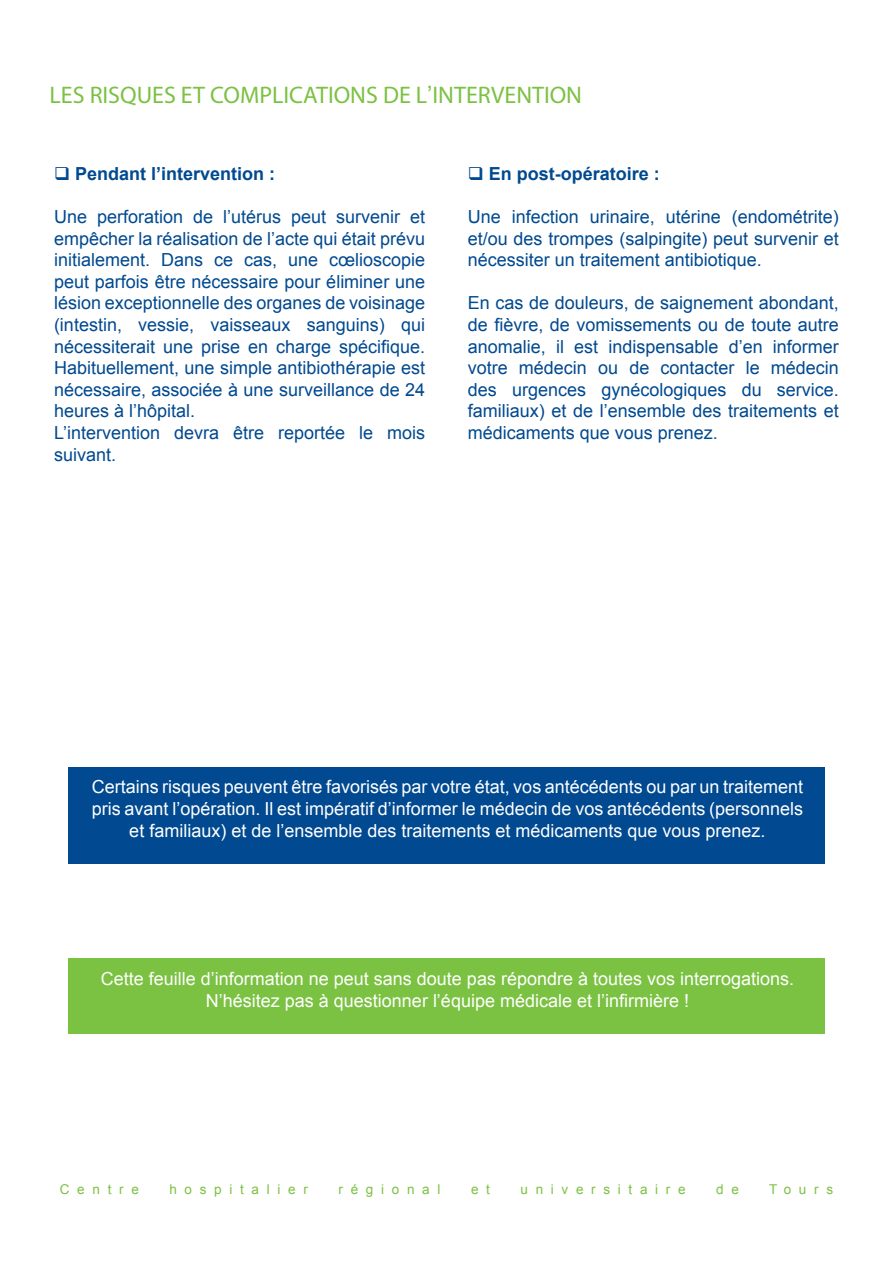
<style>
.page{position:relative;width:893px;height:1263px;background:#fff}
.page>*{position:absolute;margin:0;border:0;box-sizing:border-box;transform-origin:0 0}
.t1{font:24px "Myriad Pro";color:#7bc142}
.t2{font:18px/21.6px "Arial";color:#014990;text-align:justify}
.t3{font:18px/21.6px "Arial";color:#fff;text-align:center}
.t4{font:700 18px "Arial";color:#014990}
.t5{font:13.5px "Arial";letter-spacing:.57em;color:#7bc142}
.s1{font-family:"Arial"}
</style>
<div class="page">
<div style="left:68px;top:958px;width:757px;height:75px;background:#7bc142"></div>
<div style="left:68px;top:767px;width:757px;height:96px;background:#014990"></div>
<p class="t1" style="left:50px;top:80px;width:534px">LES RISQUES ET COMPLICATIONS DE L<span class="s1">’</span>INTERVENTION</p>
<p class="t4" style="left:54px;top:161px;width:223px">❑ Pendant l’intervention :</p>
<p class="t2" style="left:54px;top:206px;width:373px">Une perforation de l’utérus peut survenir et empêcher la réalisation de l’acte qui était prévu initialement. Dans ce cas, une cœlioscopie peut parfois être nécessaire pour éliminer une lésion exceptionnelle des organes de voisinage (intestin, vessie, vaisseaux sanguins) qui nécessiterait une prise en charge spécifique.<br>Habituellement, une simple antibiothérapie est nécessaire, associée à une surveillance de 24 heures à l’hôpital.</p>
<p class="t2" style="left:54px;top:422px;width:373px">L’intervention devra être reportée le mois suivant.</p>
<p class="t4" style="left:468px;top:161px;width:194px">❑ En post-opératoire :</p>
<p class="t2" style="left:468px;top:206px;width:373px">Une infection urinaire, utérine (endométrite) et/ou des trompes (salpingite) peut survenir et nécessiter un traitement antibiotique.</p>
<p class="t2" style="left:468px;top:292px;width:373px">En cas de douleurs, de saignement abondant, de fièvre, de vomissements ou de toute autre anomalie, il est indispensable d’en informer votre médecin ou de contacter le médecin des urgences gynécologiques du service. familiaux) et de l’ensemble des traitements et médicaments que vous prenez.</p>
<p class="t3" style="left:92px;top:776px;width:713px">Certains risques peuvent être favorisés par votre état, vos antécédents ou par un traitement pris avant l’opération. Il est impératif d’informer le médecin de vos antécédents (personnels et familiaux) et de l’ensemble des traitements et médicaments que vous prenez.</p>
<p class="t3" style="left:101px;top:968px;width:695px">Cette feuille d’information ne peut sans doute pas répondre à toutes vos interrogations.</p>
<p class="t3" style="left:206px;top:990px;width:485px">N’hésitez pas à questionner l’équipe médicale et l’infirmière !</p>
<p class="t5" style="left:60px;top:1180px;width:80px">Centre</p>
<p class="t5" style="left:169px;top:1180px;width:140px">hospitalier</p>
<p class="t5" style="left:338px;top:1180px;width:103px">régional</p>
<p class="t5" style="left:471px;top:1180px;width:20px">e t</p>
<p class="t5" style="left:521px;top:1180px;width:167px">universitaire</p>
<p class="t5" style="left:716px;top:1180px;width:24px">d e</p>
<p class="t5" style="left:769px;top:1180px;width:65px">Tours</p>
</div>
